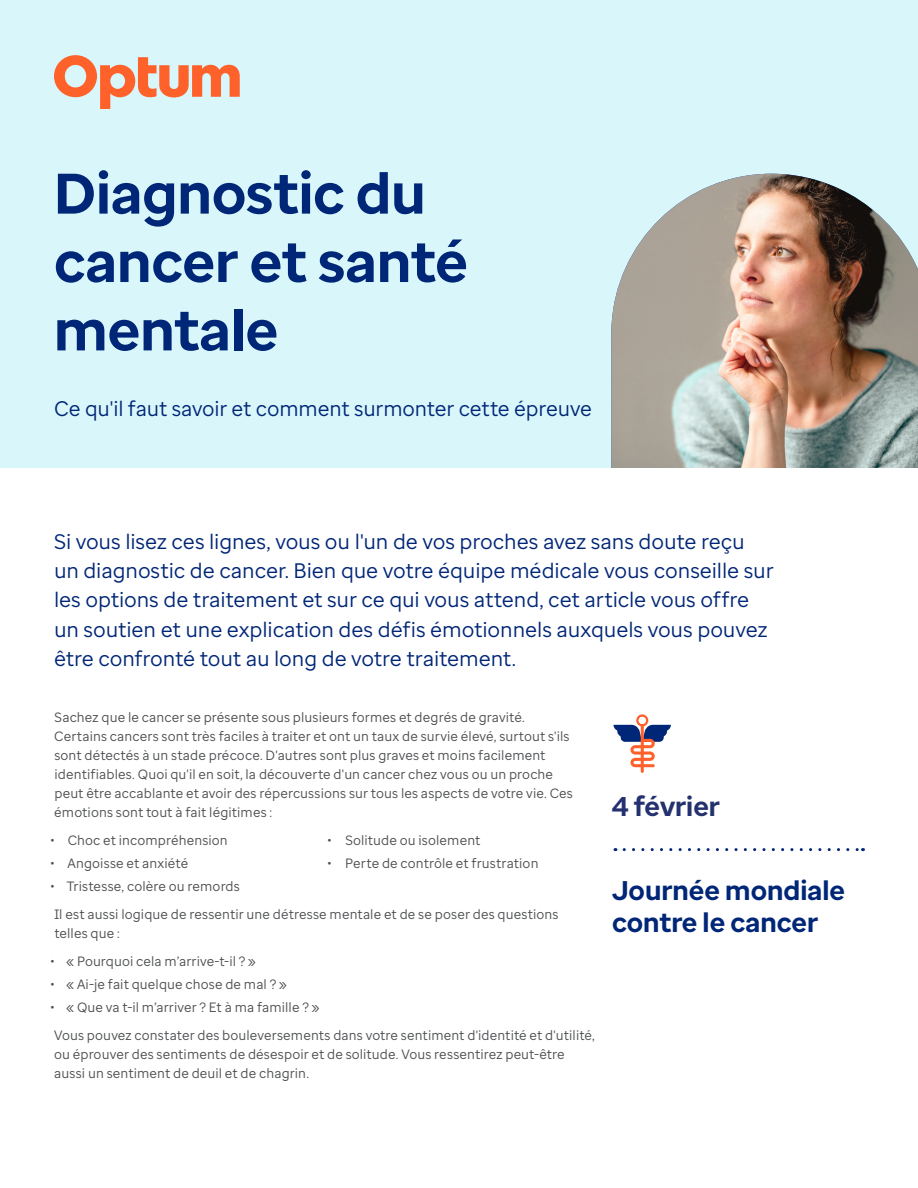
<style>
.page{position:relative;width:918px;height:1188px;background:#fff}
.page>*{position:absolute;margin:0;border:0;box-sizing:border-box;transform-origin:0 0}
.Headline{font:700 57px/68.4px "Enterprise Sans";letter-spacing:-.005em;color:#002677}
.t1{font:700 27px/32.4px "Enterprise Sans";color:#002677}
.t2{font:700 27px "Enterprise Sans";color:#24316f}
.Intro{font:21px/29.4px "Enterprise Sans";letter-spacing:-.005em;color:#002677}
.Body{font:13.5px/18.9px "Enterprise Sans";letter-spacing:.01em;color:#4b4d4f}
</style>
<div class="page">
<svg style="left:624px;top:848px;width:239px;height:3px"></svg>
<div style="left:0;top:0;width:918px;height:468px;background:#d9f6fa"></div>
<hr style="left:641px;top:724px;width:3px;height:49px;background:#ff612b;border-radius:2px">
<svg style="left:613px;top:714px;width:58px;height:53px"></svg>
<div style="left:639px;top:717px;width:7px;height:7px;background:#fff;border-radius:50%"></div>
<img style="left:611px;top:174px;width:307px;height:294px">
<svg style="left:54px;top:55px;width:186px;height:54px"></svg>
<p class="Headline" style="left:54px;top:159px;width:415px">Diagnostic du cancer et santé mentale</p>
<p class="Intro" style="left:54px;top:394px;width:540px">Ce qu'il faut savoir et comment surmonter cette épreuve</p>
<p class="Intro" style="left:54px;top:526px;width:721px">Si vous lisez ces lignes, vous ou l'un de vos proches avez sans doute reçu un diagnostic de cancer. Bien que votre équipe médicale vous conseille sur les options de traitement et sur ce qui vous attend, cet article vous offre un soutien et une explication des défis émotionnels auxquels vous pouvez être confronté tout au long de votre traitement.</p>
<p class="Body" style="left:54px;top:708px;width:520px">Sachez que le cancer se présente sous plusieurs formes et degrés de gravité.<br>Certains cancers sont très faciles à traiter et ont un taux de survie élevé, surtout s'ils sont détectés à un stade précoce. D'autres sont plus graves et moins facilement identifiables. Quoi qu'il en soit, la découverte d'un cancer chez vous ou un proche peut être accablante et avoir des répercussions sur tous les aspects de votre vie. Ces émotions sont tout à fait légitimes :</p>
<p class="Body" style="left:50px;top:830px;width:179px">• Choc et incompréhension</p>
<p class="Body" style="left:50px;top:854px;width:139px">• Angoisse et anxiété</p>
<p class="Body" style="left:50px;top:877px;width:191px">• Tristesse, colère ou remords</p>
<p class="Body" style="left:328px;top:830px;width:154px">• Solitude ou isolement</p>
<p class="Body" style="left:328px;top:854px;width:212px">• Perte de contrôle et frustration</p>
<p class="Body" style="left:54px;top:905px;width:506px">Il est aussi logique de ressentir une détresse mentale et de se poser des questions telles que :</p>
<p class="Body" style="left:50px;top:951px;width:207px">• « Pourquoi cela m’arrive-t-il ? »</p>
<p class="Body" style="left:50px;top:975px;width:238px">• « Ai-je fait quelque chose de mal ? »</p>
<p class="Body" style="left:50px;top:998px;width:270px">• « Que va t-il m’arriver ? Et à ma famille ? »</p>
<p class="Body" style="left:54px;top:1026px;width:542px">Vous pouvez constater des bouleversements dans votre sentiment d'identité et d'utilité, ou éprouver des sentiments de désespoir et de solitude. Vous ressentirez peut-être aussi un sentiment de deuil et de chagrin.</p>
<p class="t2" style="left:612px;top:788px;width:109px">4 février</p>
<p class="t1" style="left:612px;top:874px;width:235px">Journée mondiale contre le cancer</p>
</div>
